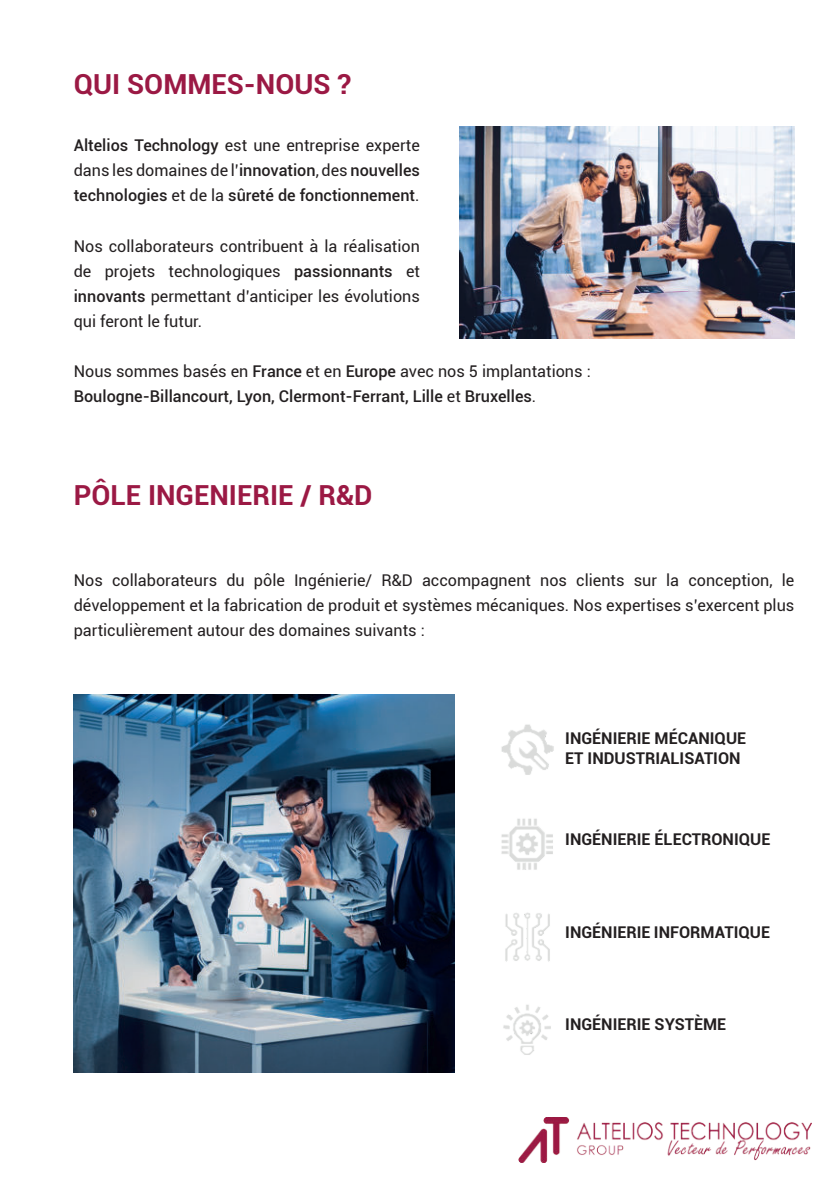
<style>
.page{position:relative;width:840px;height:1191px;background:#fff}
.page>*{position:absolute;margin:0;border:0;box-sizing:border-box;transform-origin:0 0}
.t1{font:700 27.6px "Roboto";color:#9b1944}
.t2{font:16.2px/25.2px "Roboto";color:#231f20;text-align:justify}
.t3{font:500 16.2px/25.2px "Roboto";color:#231f20;text-align:justify}
.t4{font:700 16.2px/20px "Roboto";color:#231f20}
.s1{font-weight:400}
.s2{font-weight:500}
</style>
<div class="page">
<img style="left:459px;top:126px;width:335px;height:213px">
<img style="left:74px;top:695px;width:380px;height:377px">
<img style="left:518px;top:1117px;width:293px;height:45px">
<img style="left:501px;top:724px;width:53px;height:51px">
<img style="left:501px;top:818px;width:52px;height:52px">
<img style="left:505px;top:912px;width:45px;height:50px">
<img style="left:503px;top:1004px;width:48px;height:51px">
<h1 class="t1" style="left:74px;top:69px;width:279px">QUI SOMMES-NOUS ?</h1>
<p class="t3" style="left:74px;top:134px;width:347px">Altelios Technology <span class="s1">est une entreprise experte dans les domaines de l’</span>innovation<span class="s1">, des</span> nouvelles technologies <span class="s1">et de la</span> sûreté de fonctionnement<span class="s1">.</span></p>
<p class="t2" style="left:74px;top:235px;width:347px">Nos collaborateurs contribuent à la réalisation de projets technologiques <span class="s2">passionnants</span> et <span class="s2">innovants</span> permettant d’anticiper les évolutions qui feront le futur.</p>
<p class="t3" style="left:74px;top:360px;width:518px"><span class="s1">Nous sommes basés en</span> France <span class="s1">et en</span> Europe <span class="s1">avec nos 5 implantations :<br></span>Boulogne-Billancourt, Lyon, Clermont-Ferrant, Lille <span class="s1">et</span> Bruxelles<span class="s1">.</span></p>
<h1 class="t1" style="left:74px;top:479px;width:300px">PÔLE INGENIERIE / R&amp;D</h1>
<p class="t2" style="left:74px;top:568px;width:721px">Nos collaborateurs du pôle Ingénierie/ R&amp;D accompagnent nos clients sur la conception, le développement et la fabrication de produit et systèmes mécaniques. Nos expertises s’exercent plus particulièrement autour des domaines suivants :</p>
<p class="t4" style="left:565px;top:729px;width:182px">INGÉNIERIE MÉCANIQUE<br>ET INDUSTRIALISATION</p>
<p class="t4" style="left:565px;top:829px;width:206px">INGÉNIERIE ÉLECTRONIQUE</p>
<p class="t4" style="left:565px;top:922px;width:206px">INGÉNIERIE INFORMATIQUE</p>
<p class="t4" style="left:565px;top:1014px;width:162px">INGÉNIERIE SYSTÈME</p>
</div>
